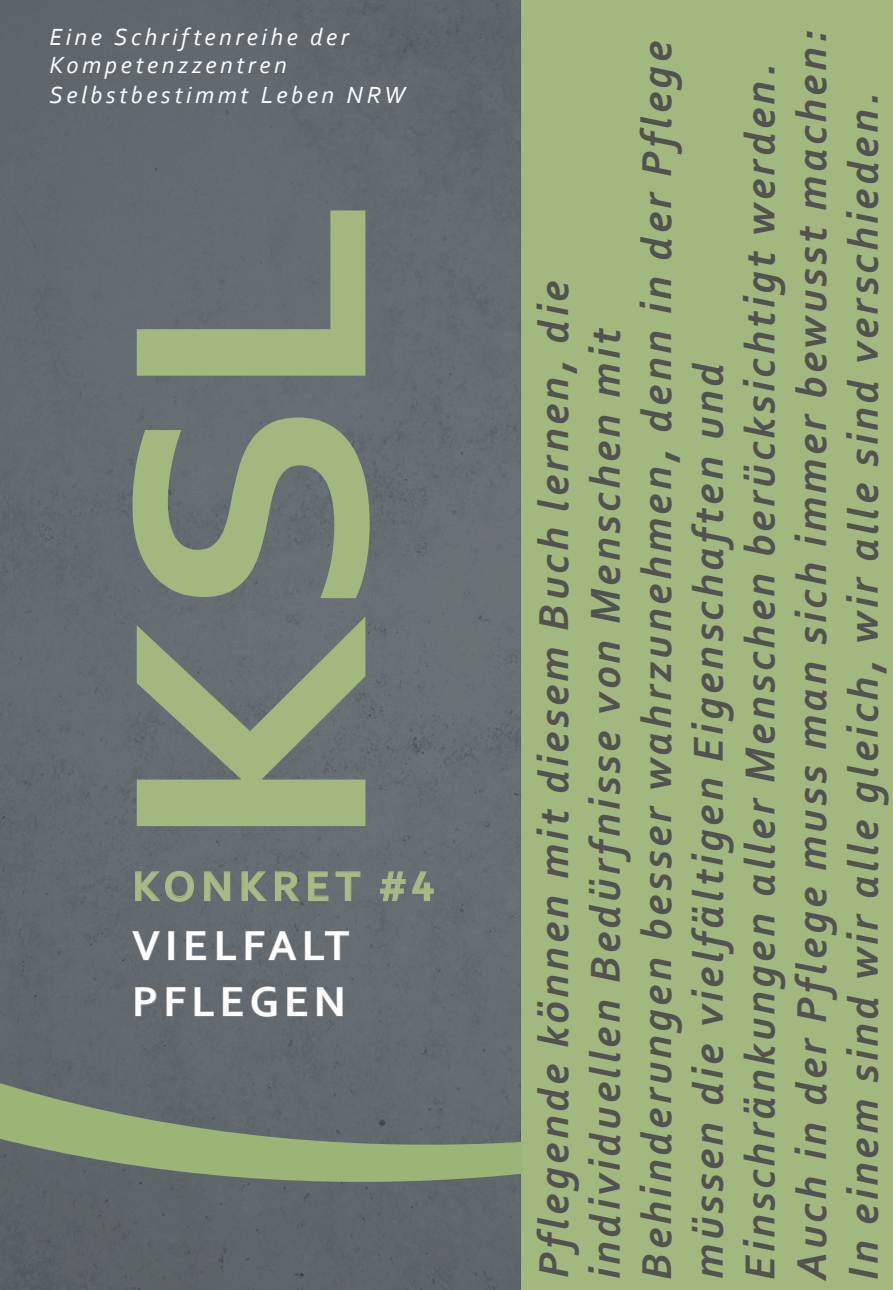
<style>
.page{position:relative;width:893px;height:1290px;background:#fff}
.page>*{position:absolute;margin:0;border:0;box-sizing:border-box;transform-origin:0 0}
.t1{font:700 350px "Corbel";color:#a3b87f;scale:1.11 1}
.t2{font:italic 700 43.75px/51.6px "Corbel";letter-spacing:.08em;color:#525251}
.t3{font:700 43.75px/56px "Corbel";letter-spacing:.115em;color:#fff}
.t4{font:700 43.75px "Corbel";letter-spacing:.13em;color:#a8bb85}
.t5{font:italic 24.5px/28.9px "Corbel";letter-spacing:.145em;color:#fff}
</style>
<div class="page">
<div style="left:521px;top:0;width:372px;height:1290px;background:#a3b87f"></div>
<div style="left:0;top:0;width:521px;height:1290px;background:#646b70"></div>
<svg style="left:0;top:1045px;width:521px;height:143px"></svg>
<svg style="left:135px;top:870px;width:59px;height:32px"></svg>
<svg style="left:204px;top:871px;width:27px;height:30px"></svg>
<svg style="left:241px;top:871px;width:26px;height:30px"></svg>
<svg style="left:275px;top:871px;width:25px;height:30px"></svg>
<svg style="left:308px;top:871px;width:21px;height:30px"></svg>
<svg style="left:335px;top:871px;width:26px;height:30px"></svg>
<svg style="left:380px;top:871px;width:26px;height:30px"></svg>
<svg style="left:412px;top:871px;width:22px;height:30px"></svg>
<svg style="left:132px;top:931px;width:28px;height:30px"></svg>
<div style="left:168px;top:931px;width:6px;height:29px;border:1px solid #878787"></div>
<svg style="left:186px;top:931px;width:21px;height:30px"></svg>
<svg style="left:216px;top:931px;width:21px;height:30px"></svg>
<svg style="left:245px;top:930px;width:53px;height:31px"></svg>
<svg style="left:304px;top:931px;width:46px;height:30px"></svg>
<svg style="left:135px;top:987px;width:22px;height:30px"></svg>
<svg style="left:166px;top:987px;width:20px;height:30px"></svg>
<svg style="left:194px;top:987px;width:20px;height:30px"></svg>
<svg style="left:223px;top:987px;width:20px;height:30px"></svg>
<svg style="left:251px;top:986px;width:26px;height:31px"></svg>
<svg style="left:287px;top:987px;width:21px;height:30px"></svg>
<svg style="left:317px;top:987px;width:26px;height:30px"></svg>
<p class="t5" style="left:50px;top:22px;width:357px">Eine Schriftenreihe der<br>Kompetenzzentren<br>Selbstbestimmt Leben NRW</p>
<h1 class="t1" style="left:32px;top:856px;width:595px;rotate:-90deg">KSL</h1>
<h1 class="t4" style="left:132px;top:859px;width:304px">KONKRET #4</h1>
<p class="t3" style="left:132px;top:916px;width:219px">VIELFALT<br>PFLEGEN</p>
<p class="t2" style="left:527px;top:1279px;width:1240px;rotate:-90deg">Pflegende können mit diesem Buch lernen, die individuellen Bedürfnisse von Menschen mit Behinderungen besser wahrzunehmen, denn in der Pflege müssen die vielfältigen Eigenschaften und Einschränkungen aller Menschen berücksichtigt werden.</p>
<p class="t2" style="left:785px;top:1280px;width:1251px;rotate:-90deg">Auch in der Pflege muss man sich immer bewusst machen:<br>In einem sind wir alle gleich, wir alle sind verschieden.</p>
</div>
